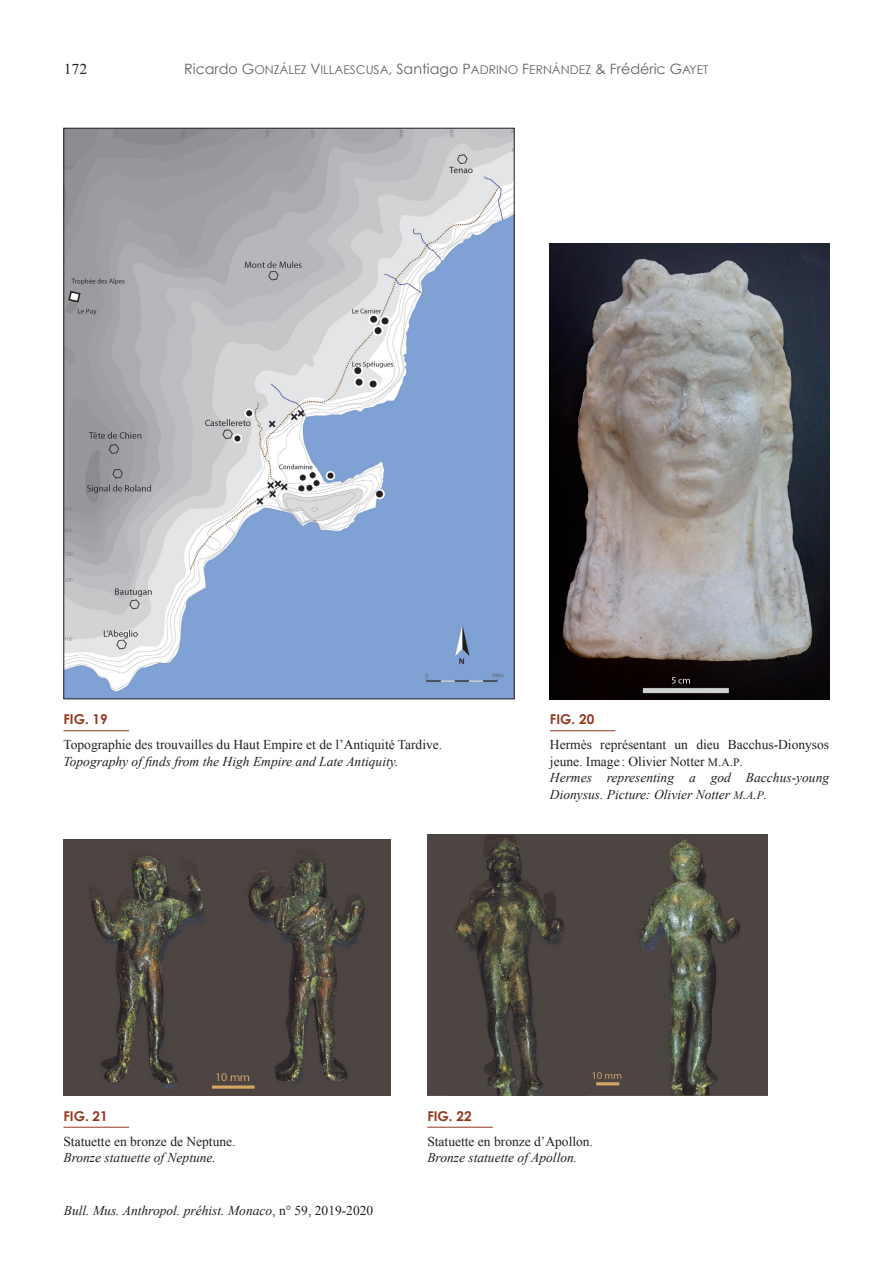
<style>
.page{position:relative;width:893px;height:1263px;background:#fff}
.page>*{position:absolute;margin:0;border:0;box-sizing:border-box;transform-origin:0 0}
.t1{font:15px "Times New Roman";color:#231f20;scale:1.05 1}
.t2{font:13.5px/16.5px "Times New Roman";color:#231f20}
.t3{font:italic 13.5px "Times New Roman";color:#231f20}
.t4{font:700 13.5px "Century Gothic";color:#94371e}
.t5{font:12.15px "Century Gothic SC850";color:#636366}
.s1{font-family:"Century Gothic";font-size:14.25px}
.s2{font-size:14.25px}
.s3{font-family:"Times New Roman PSMT SC850";font-size:11.55px}
.s4{font-family:"Times New Roman PSMT SC850"}
.s5{font-style:italic}
.s6{font-family:"Times New Roman PS Italic MT SC850";font-size:11.55px}
.s7{font-family:"Times New Roman PS Italic MT SC850"}
.s8{font-style:normal}
</style>
<div class="page">
<img style="left:550px;top:243px;width:280px;height:456px">
<img style="left:63px;top:840px;width:328px;height:255px">
<img style="left:427px;top:834px;width:340px;height:261px">
<img style="left:65px;top:130px;width:447px;height:567px">
<hr style="left:63px;top:730px;width:66px;height:1px;background:#94371e">
<hr style="left:63px;top:1127px;width:66px;height:1px;background:#94371e">
<hr style="left:550px;top:730px;width:65px;height:1px;background:#94371e">
<hr style="left:427px;top:1127px;width:66px;height:1px;background:#94371e">
<p class="t1" style="left:64px;top:59px;width:24px">172</p>
<p class="t5" style="left:184px;top:62px;width:526px"><span class="s1">Ricardo</span> <span class="s2">G</span>ONZÁLEZ <span class="s2">V</span>ILLAESCUSA<span class="s1">, Santiago</span> <span class="s2">P</span>ADRINO <span class="s2">F</span>ERNÁNDEZ <span class="s1">&amp; Frédéric</span> <span class="s2">G</span>AYET</p>
<p class="t4" style="left:63px;top:711px;width:46px">Fig. 19</p>
<p class="t2" style="left:63px;top:736px;width:380px">Topographie des trouvailles du Haut Empire et de l’Antiquité Tardive.</p>
<p class="t3" style="left:63px;top:752px;width:337px">Topography of finds from the High Empire and Late Antiquity.</p>
<p class="t4" style="left:550px;top:711px;width:46px">Fig. 20</p>
<p class="t2" style="left:550px;top:736px;width:281px">Hermès représentant un dieu Bacchus-Dionysos jeune. Image : Olivier Notter <span class="s3">m</span><span class="s4">.</span><span class="s3">a</span><span class="s4">.</span><span class="s3">p</span><span class="s4">.<br></span><span class="s5">Hermes representing a god Bacchus-young Dionysus. Picture: Olivier Notter</span> <span class="s6">m</span><span class="s7">.</span><span class="s6">a</span><span class="s7">.</span><span class="s6">p</span><span class="s7">.</span></p>
<p class="t4" style="left:63px;top:1107px;width:46px">Fig. 21</p>
<p class="t2" style="left:63px;top:1133px;width:174px">Statuette en bronze de Neptune.</p>
<p class="t3" style="left:63px;top:1148px;width:154px">Bronze statuette of Neptune.</p>
<p class="t3" style="left:64px;top:1201px;width:311px">Bull. Mus. Anthropol. préhist. Monaco<span class="s8">, n° 59, 2019-2020</span></p>
<p class="t4" style="left:427px;top:1107px;width:46px">Fig. 22</p>
<p class="t2" style="left:427px;top:1133px;width:167px">Statuette en bronze d’Apollon.</p>
<p class="t3" style="left:427px;top:1148px;width:151px">Bronze statuette of Apollon.</p>
</div>
